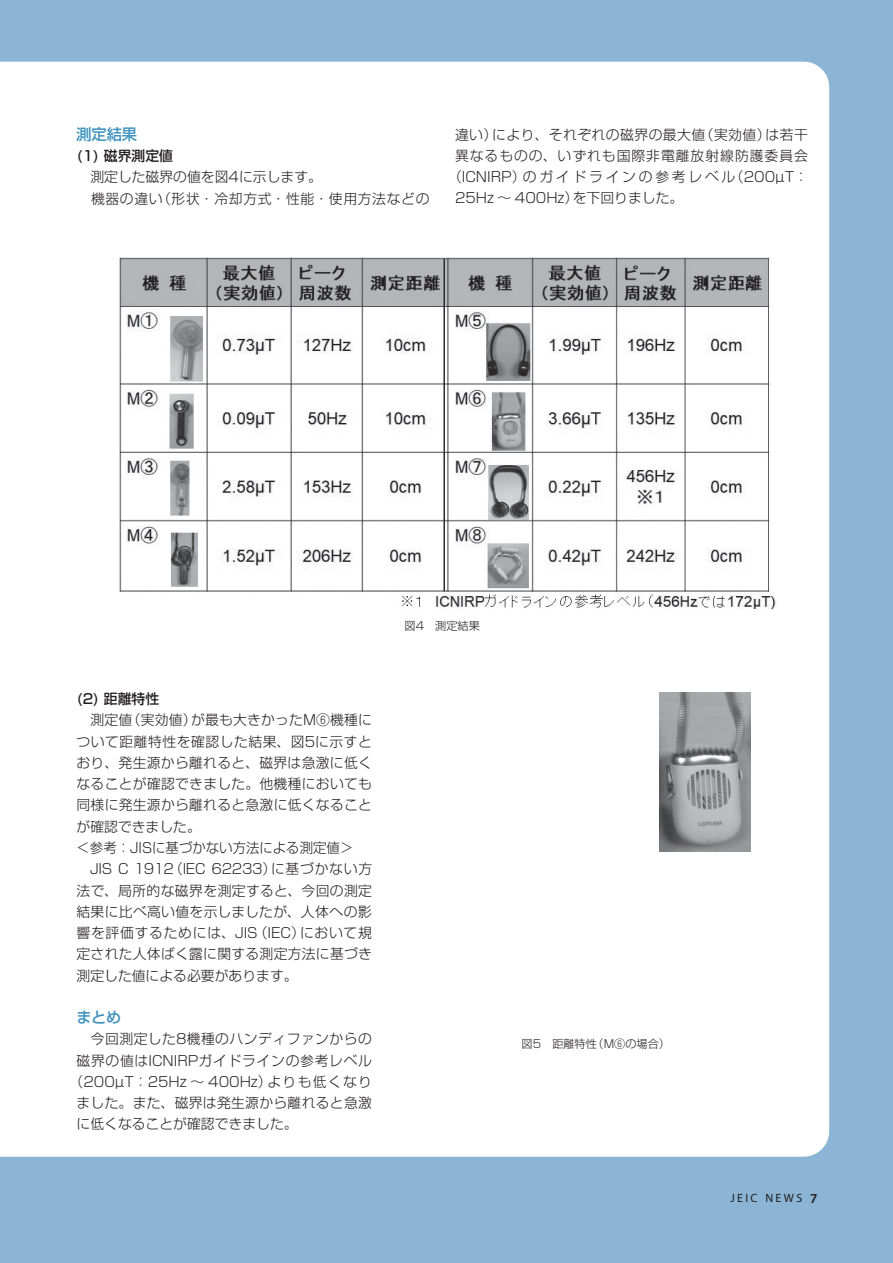
<style>
.page{position:relative;width:893px;height:1263px;background:#8cb5d5}
.page>*{position:absolute;margin:0;border:0;box-sizing:border-box;transform-origin:0 0}
.t1{font:500 15.15px "Shin Go Pro";letter-spacing:-.01em;color:#3e92be}
.t2{font:300 13.8px/21.3px "Shin Go Pro";letter-spacing:.02em;color:#231f20}
.t3{font:300 13.8px "Shin Go Pro";color:#231f20}
.t4{font:300 13.8px "Shin Go Pro";letter-spacing:.2em;color:#231f20}
.t5{font:300 13.8px "Shin Go Pro";letter-spacing:.07em;color:#231f20}
.t6{font:300 13.8px "Shin Go Pro";letter-spacing:.05em;color:#231f20}
.t7{font:500 13.8px "Shin Go Pro";color:#231f20}
.t8{font:12px "Myriad Pro";letter-spacing:.19em;color:#231f20}
.t9{font:300 11.1px "Shin Go Pro";color:#231f20}
.s1{font-weight:600;font-size:13.65px}
</style>
<div class="page">
<div style="left:0;top:62px;width:829px;height:1095px;background:#fff"></div>
<div style="left:404px;top:754px;width:378px;height:280px;background:#fff"></div>
<img style="left:659px;top:692px;width:91px;height:159px">
<img style="left:115px;top:253px;width:662px;height:355px">
<p class="t1" style="left:77px;top:121px;width:62px">測定結果</p>
<p class="t7" style="left:77px;top:144px;width:98px">(1) 磁界測定値</p>
<p class="t2" style="left:77px;top:165px;width:354px">　測定した磁界の値を図4に示します。<br>　機器の違い（形状・冷却方式・性能・使用方法などの</p>
<p class="t2" style="left:455px;top:122px;width:354px">違い）により、それぞれの磁界の最大値（実効値）は若干</p>
<p class="t5" style="left:455px;top:144px;width:354px">異なるものの、いずれも国際非電離放射線防護委員会</p>
<p class="t4" style="left:448px;top:166px;width:361px">（ICNIRP）のガイドラインの参考レベル（200µT：</p>
<p class="t3" style="left:455px;top:187px;width:230px">25Hz ～ 400Hz）を下回りました。</p>
<p class="t7" style="left:77px;top:688px;width:84px">(2) 距離特性</p>
<p class="t2" style="left:76px;top:708px;width:297px">　測定値（実効値）が最も大きかったM⑥機種について距離特性を確認した結果、図5に示すとおり、発生源から離れると、磁界は急激に低くなることが確認できました。他機種においても同様に発生源から離れると急激に低くなることが確認できました。<br>＜参考：JISに基づかない方法による測定値＞　JIS C 1912（IEC 62233）に基づかない方法で、局所的な磁界を測定すると、今回の測定結果に比べ高い値を示しましたが、人体への影響を評価するためには、JIS（IEC）において規定された人体ばく露に関する測定方法に基づき測定した値による必要があります。</p>
<p class="t1" style="left:76px;top:1005px;width:47px">まとめ</p>
<p class="t2" style="left:77px;top:1027px;width:297px">　今回測定した8機種のハンディファンからの</p>
<p class="t6" style="left:77px;top:1049px;width:297px">磁界の値はICNIRPガイドラインの参考レベル</p>
<p class="t3" style="left:70px;top:1070px;width:304px">（200µT：25Hz ～ 400Hz）よりも低くなり</p>
<p class="t2" style="left:77px;top:1090px;width:297px">ました。また、磁界は発生源から離れると急激</p>
<p class="t3" style="left:77px;top:1113px;width:223px">に低くなることが確認できました。</p>
<p class="t9" style="left:404px;top:617px;width:77px">図4　測定結果</p>
<p class="t9" style="left:521px;top:1035px;width:150px">図5　距離特性（M⑥の場合）</p>
<p class="t8" style="left:730px;top:1191px;width:88px">JEIC NEWS <span class="s1">7</span></p>
</div>
